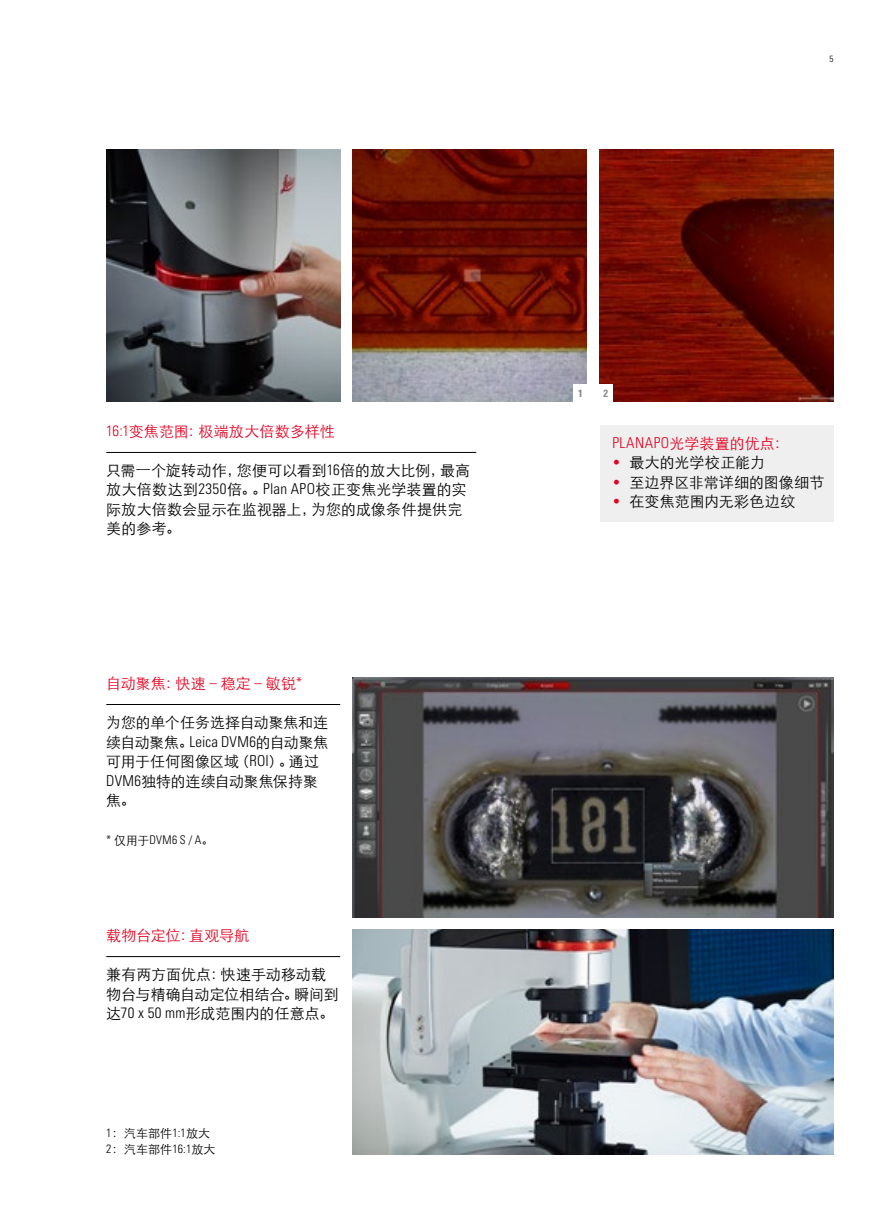
<style>
.page{position:relative;width:893px;height:1212px;background:#fff}
.page>*{position:absolute;margin:0;border:0;box-sizing:border-box;transform-origin:0 0}
.t1{font:15px/19.5px "ST Xihei";color:#000}
.t2{font:15px "ST Xihei";letter-spacing:.005em;color:#e60020}
.t3{font:12px/16.2px "ST Xihei";letter-spacing:.01em;color:#000}
.t4{font:300 condensed 12px "Univers LT Std";color:#000}
.t5{font:700 condensed 10.5px "Univers LT Std";color:#898989}
.t6{font:300 condensed 9px "Univers LT Std";color:#000}
.s1{font-family:"Univers LT Std";font-weight:300;font-stretch:condensed}
.s2{font-family:"ST Xihei";font-weight:400;font-stretch:normal}
.s3{font-family:"Univers LT Std";font-weight:300;font-stretch:condensed;font-size:13.5px;color:#e60020}
</style>
<div class="page">
<hr style="left:106px;top:956px;width:234px;height:1px;background:#000">
<hr style="left:106px;top:452px;width:370px;height:1px;background:#000">
<hr style="left:106px;top:704px;width:234px;height:1px;background:#000">
<img style="left:106px;top:150px;width:234px;height:251px">
<img style="left:353px;top:677px;width:480px;height:240px">
<img style="left:353px;top:929px;width:480px;height:225px">
<img style="left:353px;top:150px;width:234px;height:251px">
<div style="left:600px;top:425px;width:233px;height:96px;background:#efefef"></div>
<img style="left:600px;top:150px;width:233px;height:251px">
<div style="left:573px;top:385px;width:14px;height:17px;background:#fff"></div>
<div style="left:599px;top:385px;width:14px;height:17px;background:#fff"></div>
<p class="t6" style="left:829px;top:53px;width:5px">5</p>
<p class="t2" style="left:106px;top:420px;width:230px"><span class="s1">16:1</span>变焦范围：极端放大倍数多样性</p>
<p class="t1" style="left:106px;top:459px;width:365px">只需一个旋转动作，您便可以看到<span class="s1">16</span>倍的放大比例，最高放大倍数达到<span class="s1">2350</span>倍。。<span class="s1">Plan APO</span>校正变焦光学装置的实际放大倍数会显示在监视器上，为您的成像条件提供完美的参考。</p>
<p class="t2" style="left:106px;top:672px;width:198px">自动聚焦：快速 <span class="s1">–</span> 稳定 <span class="s1">–</span> 敏锐<span class="s1">*</span></p>
<p class="t1" style="left:106px;top:711px;width:224px">为您的单个任务选择自动聚焦和连续自动聚焦。<span class="s1">Leica DVM6</span>的自动聚焦可用于任何图像区域（<span class="s1">ROI</span>）。通过<br><span class="s1">DVM6</span>独特的连续自动聚焦保持聚焦。</p>
<p class="t4" style="left:106px;top:832px;width:108px">* <span class="s2">仅用于</span>DVM6 S / A<span class="s2">。</span></p>
<p class="t2" style="left:106px;top:924px;width:145px">载物台定位：直观导航</p>
<p class="t1" style="left:106px;top:963px;width:234px">兼有两方面优点：快速手动移动载物台与精确自动定位相结合。瞬间到达<span class="s1">70 x 50 mm</span>形成范围内的任意点。</p>
<p class="t3" style="left:106px;top:1124px;width:111px"><span class="s1">1</span>：汽车部件<span class="s1">1:1</span>放大<br><span class="s1">2</span>：汽车部件<span class="s1">16:1</span>放大</p>
<p class="t5" style="left:578px;top:386px;width:6px">1</p>
<p class="t5" style="left:604px;top:386px;width:6px">2</p>
<p class="t2" style="left:612px;top:432px;width:178px"><span class="s1">PLANAPO</span>光学装置的优点：</p>
<p class="t1" style="left:612px;top:452px;width:154px"><span class="s3">•</span> 最大的光学校正能力</p>
<p class="t1" style="left:612px;top:471px;width:214px"><span class="s3">•</span> 至边界区非常详细的图像细节</p>
<p class="t1" style="left:612px;top:491px;width:185px"><span class="s3">•</span> 在变焦范围内无彩色边纹</p>
</div>
